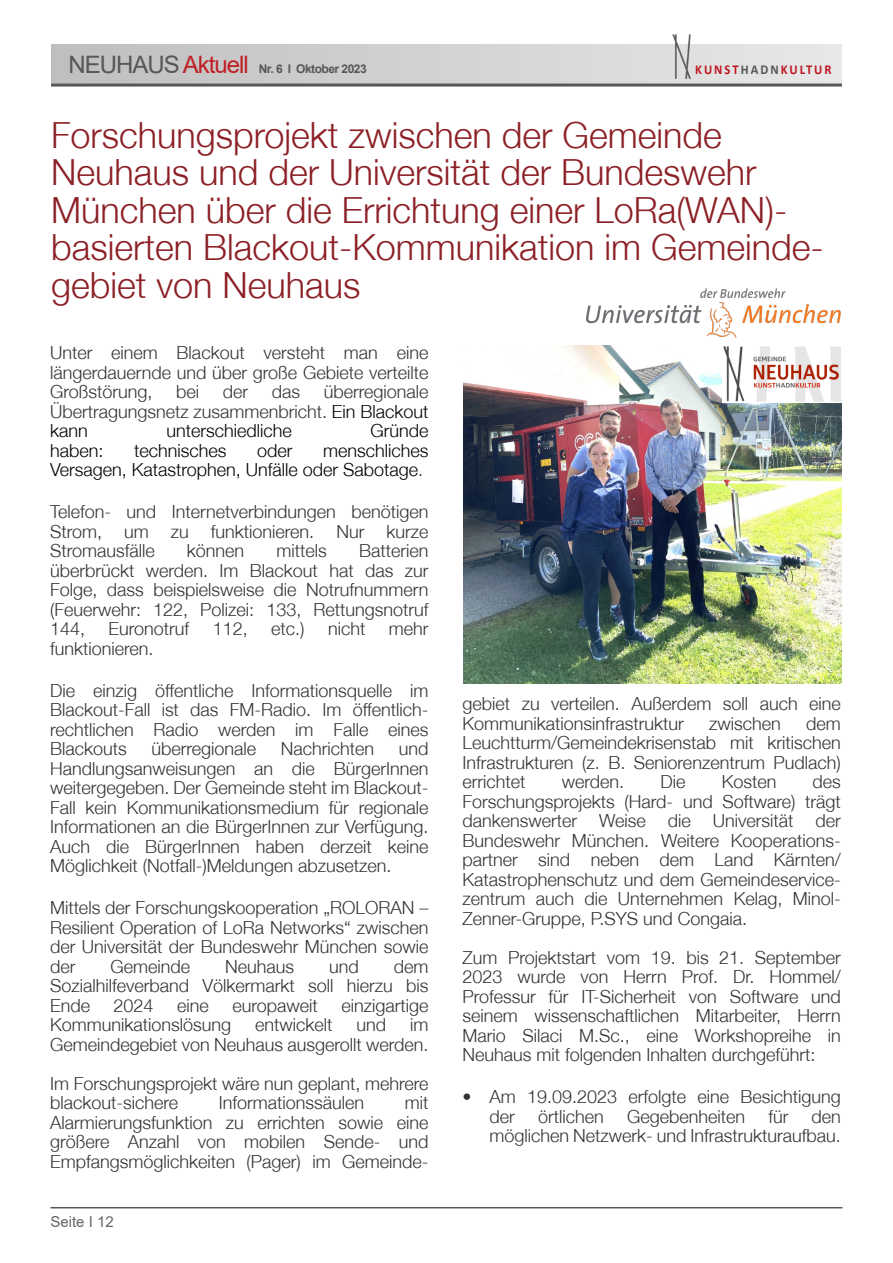
<style>
.page{position:relative;width:893px;height:1263px;background:#fff}
.page>*{position:absolute;margin:0;border:0;box-sizing:border-box;transform-origin:0 0}
.t1{font:300 36px/37.5px "Helvetica Neue";color:#8c2026}
.t2{font:300 18px/19.5px "Helvetica Neue";color:#333;text-align:justify}
.t3{font:300 18px/19.5px "Helvetica Neue";color:#000;text-align:right}
.t4{font:15px "Arial";color:#666}
.t5{font:700 13.5px "Calibri";letter-spacing:.16em;color:#be1622;scale:.93 1}
.t6{font:700 12px "Arial";letter-spacing:-.045em;color:#595756}
.s1{font-weight:400;font-size:24px}
.s2{font-weight:400;font-size:24px;color:#bf2026}
.s3{color:#575756}
.s4{color:#000}
.s5{color:#333}
</style>
<div class="page">
<div style="left:51px;top:45px;width:791px;height:38px;background:linear-gradient(to right,#bebebe,#e8e8e8)"></div>
<hr style="left:51px;top:1207px;width:791px;height:1px;background:#595756">
<hr style="left:51px;top:84px;width:791px;height:3px;background:#595756">
<img style="left:673px;top:34px;width:17px;height:44px">
<img style="left:463px;top:345px;width:379px;height:339px">
<img style="left:723px;top:346px;width:119px;height:56px">
<img style="left:587px;top:288px;width:253px;height:49px">
<p class="t6" style="left:69px;top:64px;width:300px"><span class="s1">NEUHAUS</span> <span class="s2">Aktuell</span> Nr. 6 I Oktober 2023</p>
<p class="t5" style="left:695px;top:64px;width:148px">KUNST<span class="s3">HADN</span>KULTUR</p>
<h1 class="t1" style="left:51px;top:118px;width:774px">Forschungsprojekt zwischen der Gemeinde Neuhaus und der Universität der Bundeswehr München über die Errichtung einer LoRa(WAN)- basierten Blackout-Kommunikation im Gemeinde&shy;gebiet von Neuhaus</h1>
<p class="t2" style="left:50px;top:344px;width:380px">Unter einem Blackout versteht man eine längerdauernde und über große Gebiete verteilte Großstörung,</p>
<p class="t2" style="left:50px;top:383px;width:380px;text-indent:274px">überregionale Übertragungsnetz zusammenbricht. <span class="s4">Ein Blackout kann</span></p>
<p class="t2" style="left:176px;top:383px;width:25px">bei</p>
<p class="t2" style="left:223px;top:383px;width:27px">der</p>
<p class="t2" style="left:272px;top:383px;width:30px">das</p>
<p class="t3" style="left:166px;top:422px;width:127px">unterschiedliche</p>
<p class="t3" style="left:370px;top:422px;width:60px">Gründe</p>
<p class="t3" style="left:50px;top:442px;width:380px">menschliches<br>Versagen, Katastrophen, Unfälle oder Sabotage<span class="s5">.</span></p>
<p class="t2" style="left:50px;top:503px;width:380px">Telefon- und Internetverbindungen benötigen Strom, um zu funktionieren. Nur kurze Stromausfälle</p>
<p class="t3" style="left:50px;top:442px;width:55px">haben:</p>
<p class="t3" style="left:134px;top:442px;width:94px">technisches</p>
<p class="t3" style="left:257px;top:442px;width:37px">oder</p>
<p class="t2" style="left:50px;top:542px;width:380px;text-indent:309px">Batterien überbrückt werden. Im Blackout hat das zur Folge, dass beispielsweise die Notrufnummern (Feuerwehr: 122, Polizei: 133, Rettungsnotruf 144,</p>
<p class="t2" style="left:187px;top:542px;width:59px">können</p>
<p class="t2" style="left:277px;top:542px;width:52px">mittels</p>
<p class="t2" style="left:109px;top:620px;width:82px">Euronotruf</p>
<p class="t2" style="left:213px;top:620px;width:37px">112,</p>
<p class="t2" style="left:271px;top:620px;width:35px">etc.)</p>
<p class="t2" style="left:328px;top:620px;width:39px">nicht</p>
<p class="t2" style="left:389px;top:620px;width:41px">mehr</p>
<p class="t2" style="left:50px;top:640px;width:105px">funktionieren.</p>
<p class="t2" style="left:50px;top:682px;width:380px">Die einzig öffentliche Informationsquelle im Blackout-Fall ist das FM-Radio. Im öffentlich&shy;rechtlichen Radio werden im Falle eines Blackouts</p>
<p class="t2" style="left:50px;top:740px;width:380px;text-indent:349px">und Handlungsanweisungen an die BürgerInnen weitergegeben. Der Gemeinde steht im Blackout-Fall kein Kommunikationsmedium für regionale Informationen an die BürgerInnen zur Verfügung.<br>Auch die BürgerInnen haben derzeit keine Möglichkeit (Notfall-)Meldungen abzusetzen.</p>
<p class="t2" style="left:50px;top:899px;width:380px">Mittels der Forschungskooperation „ROLORAN – Resilient Operation of LoRa Networks“ zwischen der Universität der Bundeswehr München sowie der</p>
<p class="t2" style="left:151px;top:740px;width:106px">überregionale</p>
<p class="t2" style="left:281px;top:740px;width:95px">Nachrichten</p>
<p class="t2" style="left:110px;top:958px;width:81px">Gemeinde</p>
<p class="t2" style="left:225px;top:958px;width:71px">Neuhaus</p>
<p class="t2" style="left:329px;top:958px;width:31px">und</p>
<p class="t2" style="left:50px;top:958px;width:380px;text-indent:344px">dem Sozialhilfeverband Völkermarkt soll hierzu bis Ende</p>
<p class="t2" style="left:114px;top:997px;width:42px">2024</p>
<p class="t2" style="left:177px;top:997px;width:33px">eine</p>
<p class="t2" style="left:232px;top:997px;width:87px">europaweit</p>
<p class="t2" style="left:341px;top:997px;width:89px">einzigartige</p>
<p class="t2" style="left:50px;top:1016px;width:183px">Kommunikationslösung</p>
<p class="t2" style="left:255px;top:1016px;width:79px">entwickelt</p>
<p class="t2" style="left:356px;top:1016px;width:31px">und</p>
<p class="t2" style="left:50px;top:1016px;width:380px;text-align:right">im<br>Gemeindegebiet von Neuhaus ausgerollt werden.</p>
<p class="t2" style="left:50px;top:1075px;width:380px">Im Forschungsprojekt wäre nun geplant, mehrere blackout-sichere</p>
<p class="t2" style="left:50px;top:1094px;width:380px;text-indent:355px">mit Alarmierungsfunktion zu errichten sowie eine größere Anzahl von mobilen Sende- und Empfangsmöglichkeiten (Pager) im Gemeinde-</p>
<p class="t2" style="left:219px;top:1094px;width:147px">Informationssäulen</p>
<p class="t4" style="left:50px;top:1216px;width:65px">Seite I 12</p>
<p class="t2" style="left:462px;top:695px;width:380px">gebiet zu verteilen. Außerdem soll auch eine<br>Kommunikationsinfrastruktur</p>
<p class="t2" style="left:462px;top:715px;width:380px;text-indent:344px">dem Leuchtturm/Gemeindekrisenstab mit kritischen Infrastrukturen (z. B. Seniorenzentrum Pudlach) errichtet</p>
<p class="t2" style="left:709px;top:715px;width:73px">zwischen</p>
<p class="t2" style="left:462px;top:773px;width:380px;text-indent:350px">des Forschungsprojekts (Hard- und Software) trägt dankenswerter Weise die Universität der Bundeswehr München. Weitere Kooperations&shy;partner sind neben dem Land Kärnten/ Katastrophenschutz und dem Gemeindeservice&shy;zentrum auch die Unternehmen Kelag, Minol-Zenner-Gruppe, P.SYS und Congaia.</p>
<p class="t2" style="left:462px;top:949px;width:380px">Zum Projektstart vom 19. bis 21. September 2023 wurde von Herrn Prof. Dr. Hommel/ Professur für IT-Sicherheit von Software und seinem wissenschaftlichen Mitarbeiter, Herrn Mario Silaci M.Sc., eine Workshopreihe in Neuhaus mit folgenden Inhalten durchgeführt:</p>
<p class="t2" style="left:489px;top:1088px;width:353px;text-indent:-27px">• Am 19.09.2023 erfolgte eine Besichtigung der</p>
<p class="t2" style="left:562px;top:773px;width:64px">werden.</p>
<p class="t2" style="left:660px;top:773px;width:27px">Die</p>
<p class="t2" style="left:722px;top:773px;width:56px">Kosten</p>
<p class="t2" style="left:538px;top:1108px;width:67px">örtlichen</p>
<p class="t2" style="left:627px;top:1108px;width:120px">Gegebenheiten</p>
<p class="t2" style="left:768px;top:1108px;width:21px">für</p>
<p class="t2" style="left:489px;top:1108px;width:353px;text-align:right">den<br>möglichen Netzwerk- und Infrastrukturaufbau.</p>
</div>
